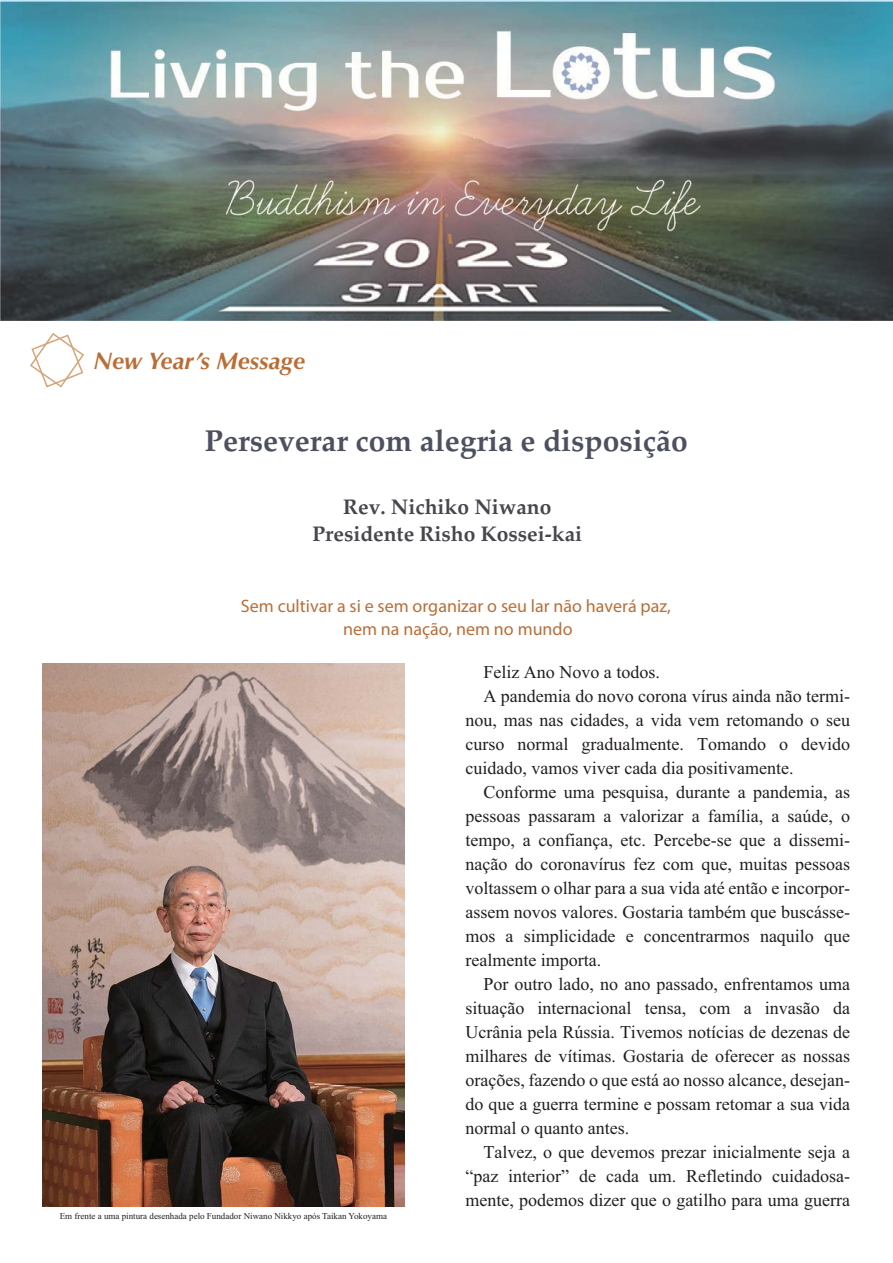
<style>
.page{position:relative;width:893px;height:1263px;background:#fff}
.page>*{position:absolute;margin:0;border:0;box-sizing:border-box;transform-origin:0 0}
.t1{font:700 30px "Palatino Linotype";color:#4d505f}
.t2{font:italic 700 24px "Optima LT Std";color:#ba6e37}
.t3{font:700 21px/27px "Palatino Linotype";color:#46474e;text-align:center}
.t4{font:18px "Times New Roman";color:#221e1f}
.t5{font:700 18px/22.5px "Optima";color:#ba6e37;text-align:center}
.t6{font:9px "Times New Roman";color:#221e1f}
</style>
<div class="page">
<svg style="left:30px;top:333px;width:54px;height:55px"></svg>
<img style="left:1px;top:1px;width:892px;height:320px">
<img style="left:43px;top:663px;width:361px;height:543px">
<h2 class="t2" style="left:93px;top:347px;width:213px">New Year’s Message</h2>
<h1 class="t1" style="left:205px;top:429px;width:485px">Perseverar com alegria e disposição</h1>
<p class="t3" style="left:312px;top:496px;width:271px">Rev. Nichiko Niwano<br>Presidente Risho Kossei-kai</p>
<p class="t5" style="left:241px;top:597px;width:431px">Sem cultivar a si e sem organizar o seu lar não haverá paz, nem na nação, nem no mundo</p>
<p class="t4" style="left:483px;top:666px;width:178px">Feliz Ano Novo a todos.</p>
<p class="t4" style="left:483px;top:690px;width:368px">A pandemia do novo corona vírus ainda não termi-</p>
<p class="t4" style="left:465px;top:714px;width:386px">nou, mas nas cidades, a vida vem retomando o seu</p>
<p class="t4" style="left:465px;top:738px;width:386px">curso normal gradualmente. Tomando o devido</p>
<p class="t4" style="left:465px;top:762px;width:330px">cuidado, vamos viver cada dia positivamente.</p>
<p class="t4" style="left:483px;top:786px;width:368px">Conforme uma pesquisa, durante a pandemia, as</p>
<p class="t4" style="left:465px;top:810px;width:386px">pessoas passaram a valorizar a família, a saúde, o</p>
<p class="t4" style="left:465px;top:834px;width:386px">tempo, a confiança, etc. Percebe-se que a dissemi-</p>
<p class="t4" style="left:465px;top:858px;width:386px">nação do coronavírus fez com que, muitas pessoas</p>
<p class="t4" style="left:465px;top:882px;width:386px">voltassem o olhar para a sua vida até então e incorpor-</p>
<p class="t4" style="left:465px;top:906px;width:386px">assem novos valores. Gostaria também que buscásse-</p>
<p class="t4" style="left:465px;top:930px;width:386px">mos a simplicidade e concentrarmos naquilo que</p>
<p class="t4" style="left:465px;top:954px;width:137px">realmente importa.</p>
<p class="t4" style="left:483px;top:978px;width:368px">Por outro lado, no ano passado, enfrentamos uma</p>
<p class="t4" style="left:465px;top:1002px;width:386px">situação internacional tensa, com a invasão da</p>
<p class="t4" style="left:465px;top:1026px;width:386px">Ucrânia pela Rússia. Tivemos notícias de dezenas de</p>
<p class="t4" style="left:465px;top:1050px;width:386px">milhares de vítimas. Gostaria de oferecer as nossas</p>
<p class="t4" style="left:465px;top:1074px;width:386px">orações, fazendo o que está ao nosso alcance, desejan-</p>
<p class="t4" style="left:465px;top:1098px;width:386px">do que a guerra termine e possam retomar a sua vida</p>
<p class="t4" style="left:465px;top:1122px;width:165px">normal o quanto antes.</p>
<p class="t4" style="left:483px;top:1146px;width:368px">Talvez, o que devemos prezar inicialmente seja a</p>
<p class="t4" style="left:465px;top:1170px;width:386px">“paz interior” de cada um. Refletindo cuidadosa-</p>
<p class="t4" style="left:465px;top:1194px;width:386px">mente, podemos dizer que o gatilho para uma guerra</p>
<p class="t6" style="left:60px;top:1212px;width:329px">Em frente a uma pintura desenhada pelo Fundador Niwano Nikkyo após Taikan Yokoyama</p>
</div>
